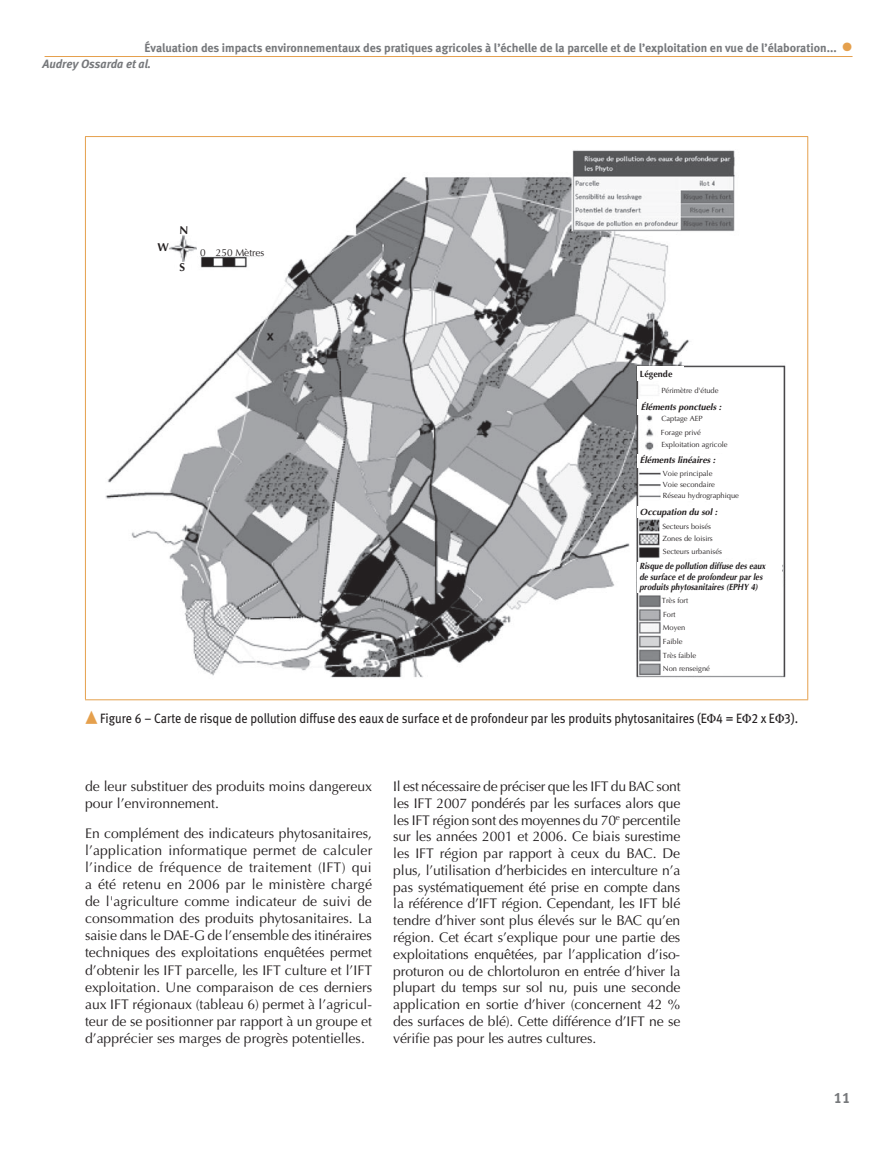
<style>
.page{position:relative;width:893px;height:1149px;background:#fff}
.page>*{position:absolute;margin:0;border:0;box-sizing:border-box;transform-origin:0 0}
.t1{font:15px "Meta Bold LF";color:#76787b}
.t2{font:13.95px/16.8px "Optima";color:#231f20;text-align:justify}
.t3{font:13.5px "Meta Book LF";color:#231f20;scale:.9 1}
.t4{font:12px "Meta Bold LF";color:#76787b}
.t5{font:italic 700 12px "Meta";letter-spacing:-.005em;color:#76787b}
.t6{font:700 11.4px "Optima";color:#231f20}
.t7{font:10.05px "Optima";color:#231f20}
.t8{font:italic 700 9px/10.8px "Optima";color:#231f20;scale:.89 1}
.t9{font:italic 700 9px "Optima";color:#231f20}
.t10{font:700 9px "Optima";color:#231f20}
.t11{font:7.5px/13.6px "Optima";color:#231f20}
</style>
<div class="page">
<hr style="left:45px;top:56px;width:807px;height:1px;background:#e5a04d">
<hr style="left:85px;top:136px;width:723px;height:1px;background:#e5a04d">
<hr style="left:85px;top:137px;width:1px;height:562px;background:#e5a04d">
<hr style="left:807px;top:137px;width:1px;height:562px;background:#e5a04d">
<hr style="left:85px;top:699px;width:723px;height:1px;background:#e5a04d">
<img style="left:106px;top:150px;width:680px;height:528px">
<div style="left:637px;top:366px;width:47px;height:14px;background:#fff"></div>
<div style="left:661px;top:383px;width:59px;height:15px;background:#fff"></div>
<div style="left:638px;top:399px;width:92px;height:15px;background:#fff"></div>
<div style="left:659px;top:411px;width:74px;height:41px;background:#fff"></div>
<div style="left:638px;top:454px;width:91px;height:13px;background:#fff"></div>
<div style="left:661px;top:468px;width:79px;height:32px;background:#fff"></div>
<div style="left:637px;top:506px;width:85px;height:12px;background:#fff"></div>
<div style="left:661px;top:516px;width:65px;height:42px;background:#fff"></div>
<div style="left:638px;top:561px;width:144px;height:31px;background:#fff"></div>
<div style="left:661px;top:591px;width:61px;height:83px;background:#fff"></div>
<div style="left:149px;top:229px;width:20px;height:28px;background:#fff"></div>
<div style="left:198px;top:240px;width:11px;height:15px;background:#fff"></div>
<div style="left:210px;top:244px;width:59px;height:11px;background:#fff"></div>
<div style="left:178px;top:262px;width:13px;height:14px;background:#fff"></div>
<hr style="left:196px;top:251px;width:73px;height:4px;background:#fff">
<hr style="left:158px;top:222px;width:121px;height:4px;background:#fff">
<hr style="left:277px;top:224px;width:2px;height:50px;background:#fff">
<div style="left:158px;top:270px;width:122px;height:6px;background:#fff"></div>
<hr style="left:157px;top:223px;width:3px;height:51px;background:#fff">
<p class="t4" style="left:145px;top:41px;width:693px">Évaluation des impacts environnementaux des pratiques agricoles à l’échelle de la parcelle et de l’exploitation en vue de l’élaboration...</p>
<p class="t5" style="left:43px;top:57px;width:110px">Audrey Ossarda et al.</p>
<p class="t6" style="left:158px;top:241px;width:13px">W</p>
<p class="t6" style="left:179px;top:223px;width:10px">N</p>
<p class="t6" style="left:179px;top:260px;width:7px">S</p>
<p class="t7" style="left:200px;top:247px;width:66px">0 250 Mètres</p>
<p class="t10" style="left:640px;top:369px;width:34px">Légende</p>
<p class="t11" style="left:661px;top:384px;width:59px">Périmètre d'étude</p>
<p class="t9" style="left:641px;top:401px;width:82px">Éléments ponctuels :</p>
<p class="t11" style="left:661px;top:412px;width:43px">Captage AEP<br>Forage privé</p>
<p class="t11" style="left:661px;top:437px;width:68px">Exploitation agricole</p>
<p class="t9" style="left:640px;top:454px;width:77px">Éléments linéaires :</p>
<p class="t11" style="left:663px;top:468px;width:54px;line-height:11.2px">Voie principale<br>Voie secondaire</p>
<p class="t11" style="left:663px;top:488px;width:78px">Réseau hydrographique</p>
<p class="t9" style="left:640px;top:506px;width:79px">Occupation du sol :</p>
<p class="t11" style="left:662px;top:520px;width:61px;line-height:12.5px">Secteurs boisés<br>Zones de loisirs<br>Secteurs urbanisés</p>
<p class="t8" style="left:639px;top:560px;width:143px">Risque de pollution diffuse des eaux de surface et de profondeur par les produits phytosanitaires (EPHY 4)</p>
<p class="t11" style="left:662px;top:593px;width:28px">Très fort<br>Fort<br>Moyen<br>Faible</p>
<p class="t11" style="left:663px;top:649px;width:49px;line-height:12.6px">Très faible<br>Non renseigné</p>
<p class="t3" style="left:100px;top:710px;width:777px">Figure 6 – Carte de risque de pollution diffuse des eaux de surface et de profondeur par les produits phytosanitaires (E 4 = E 2 x E 3).</p>
<p class="t2" style="left:85px;top:777px;width:289px">de leur substituer des produits moins dangereux pour l’environnement.</p>
<p class="t2" style="left:85px;top:824px;width:289px">En complément des indicateurs phytosanitaires, l’application informatique permet de calculer l’indice de fréquence de traitement (IFT) qui a été retenu en 2006 par le ministère chargé de l'agriculture comme indicateur de suivi de consommation des produits phytosanitaires. La saisie dans le DAE-G de l’ensemble des itinéraires techniques des exploitations enquêtées permet d’obtenir les IFT parcelle, les IFT culture et l’IFT exploitation. Une comparaison de ces derniers aux IFT régionaux (tableau 6) permet à l’agricul&shy;teur de se positionner par rapport à un groupe et d’apprécier ses marges de progrès potentielles.</p>
<p class="t2" style="left:393px;top:778px;width:289px">Il est nécessaire de préciser que les IFT du BAC sont les IFT 2007 pondérés par les surfaces alors que les IFT région sont des moyennes du 70<sup>e</sup> percentile sur les années 2001 et 2006. Ce biais surestime les IFT région par rapport à ceux du BAC. De plus, l’utilisation d’herbicides en interculture n’a pas systématiquement été prise en compte dans la référence d’IFT région. Cependant, les IFT blé tendre d’hiver sont plus élevés sur le BAC qu’en région. Cet écart s’explique pour une partie des exploitations enquêtées, par l’application d’iso&shy;proturon ou de chlortoluron en entrée d’hiver la plupart du temps sur sol nu, puis une seconde application en sortie d’hiver (concernent 42 % des surfaces de blé). Cette différence d’IFT ne se vérifie pas pour les autres cultures.</p>
<p class="t1" style="left:834px;top:1088px;width:18px">11</p>
</div>
